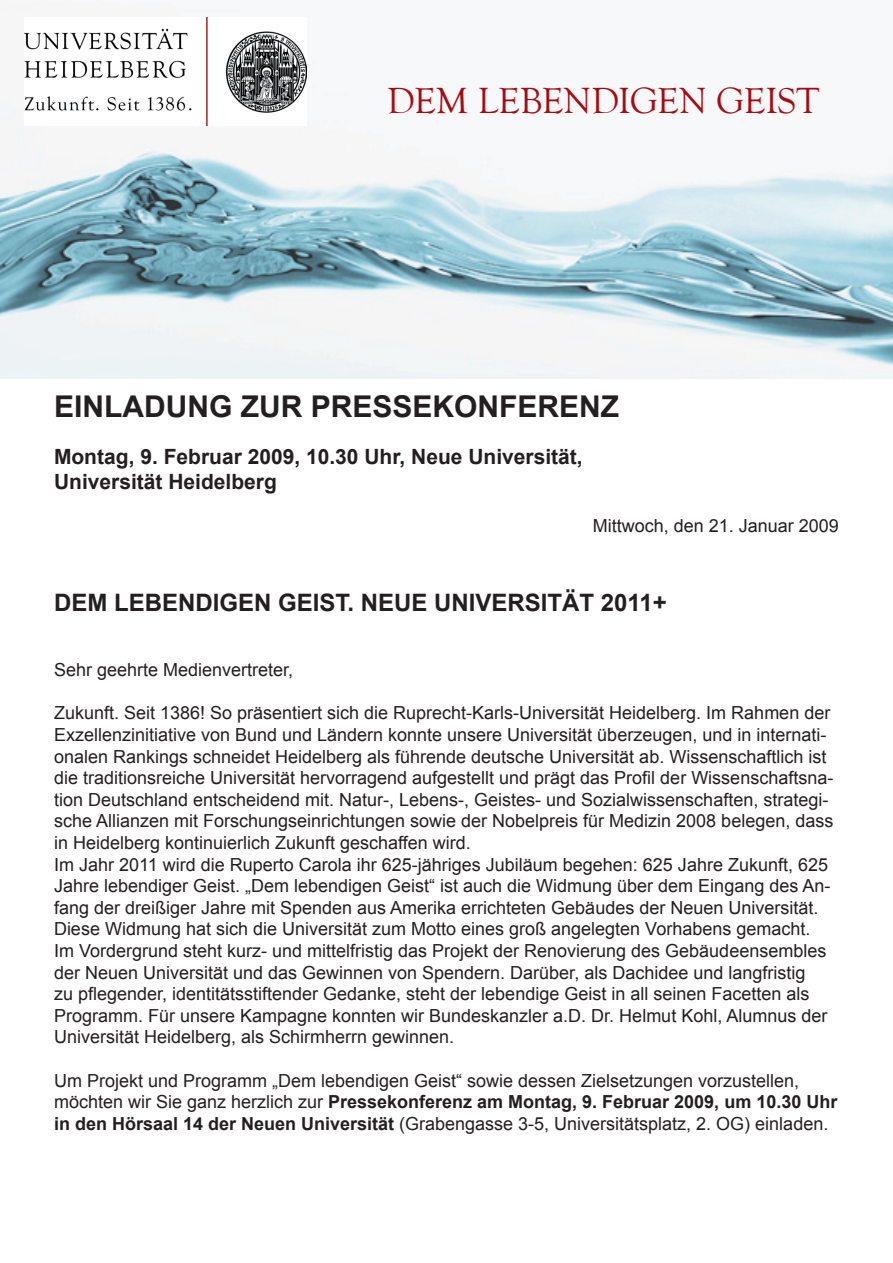
<style>
.page{position:relative;width:893px;height:1263px;background:#fff}
.page>*{position:absolute;margin:0;border:0;box-sizing:border-box;transform-origin:0 0}
.t1{font:37.5px "Goudy Old Style CE";color:#a70a12}
.t2{font:700 30px "Arial";color:#231f20}
.t3{font:700 24px "Arial";color:#231f20}
.t4{font:700 21px/25.2px "Arial";color:#231f20}
.t5{font:18px/21.6px "Arial";color:#231f20}
.s1{font-weight:700}
</style>
<div class="page">
<img style="left:0;top:103px;width:893px;height:275px">
<img style="left:24px;top:17px;width:283px;height:109px">
<h1 class="t1" style="left:387px;top:80px;width:434px">DEM LEBENDIGEN GEIST</h1>
<h2 class="t2" style="left:54px;top:387px;width:567px">EINLADUNG ZUR PRESSEKONFERENZ</h2>
<p class="t4" style="left:54px;top:444px;width:530px">Montag, 9. Februar 2009, 10.30 Uhr, Neue Universität,<br>Universität Heidelberg</p>
<p class="t5" style="left:593px;top:515px;width:248px">Mittwoch, den 21. Januar 2009</p>
<h3 class="t3" style="left:54px;top:587px;width:614px">DEM LEBENDIGEN GEIST. NEUE UNIVERSITÄT 2011+</h3>
<p class="t5" style="left:54px;top:659px;width:241px">Sehr geehrte Medienvertreter,</p>
<p class="t5" style="left:54px;top:702px;width:781px">Zukunft. Seit 1386! So präsentiert sich die Ruprecht-Karls-Universität Heidelberg. Im Rahmen der Exzellenzinitiative von Bund und Ländern konnte unsere Universität überzeugen, und in internati&shy;onalen Rankings schneidet Heidelberg als führende deutsche Universität ab. Wissenschaftlich ist die traditionsreiche Universität hervorragend aufgestellt und prägt das Profil der Wissenschaftsna&shy;tion Deutschland entscheidend mit. Natur-, Lebens-, Geistes- und Sozialwissenschaften, strategi&shy;sche Allianzen mit Forschungseinrichtungen sowie der Nobelpreis für Medizin 2008 belegen, dass in Heidelberg kontinuierlich Zukunft geschaffen wird.<br>Im Jahr 2011 wird die Ruperto Carola ihr 625-jähriges Jubiläum begehen: 625 Jahre Zukunft, 625<br>Jahre lebendiger Geist. „Dem lebendigen Geist“ ist auch die Widmung über dem Eingang des An&shy;fang der dreißiger Jahre mit Spenden aus Amerika errichteten Gebäudes der Neuen Universität.<br>Diese Widmung hat sich die Universität zum Motto eines groß angelegten Vorhabens gemacht.<br>Im Vordergrund steht kurz- und mittelfristig das Projekt der Renovierung des Gebäudeensembles der Neuen Universität und das Gewinnen von Spendern. Darüber, als Dachidee und langfristig<br>zu pflegender, identitätsstiftender Gedanke, steht der lebendige Geist in all seinen Facetten als Programm. Für unsere Kampagne konnten wir Bundeskanzler a.D. Dr. Helmut Kohl, Alumnus der Universität Heidelberg, als Schirmherrn gewinnen.</p>
<p class="t5" style="left:54px;top:1070px;width:785px">Um Projekt und Programm „Dem lebendigen Geist“ sowie dessen Zielsetzungen vorzustellen, möchten wir Sie ganz herzlich zur <span class="s1">Pressekonferenz am Montag, 9. Februar 2009, um 10.30 Uhr in den Hörsaal 14 der Neuen Universität</span> (Grabengasse 3-5, Universitätsplatz, 2. OG) einladen.</p>
</div>
